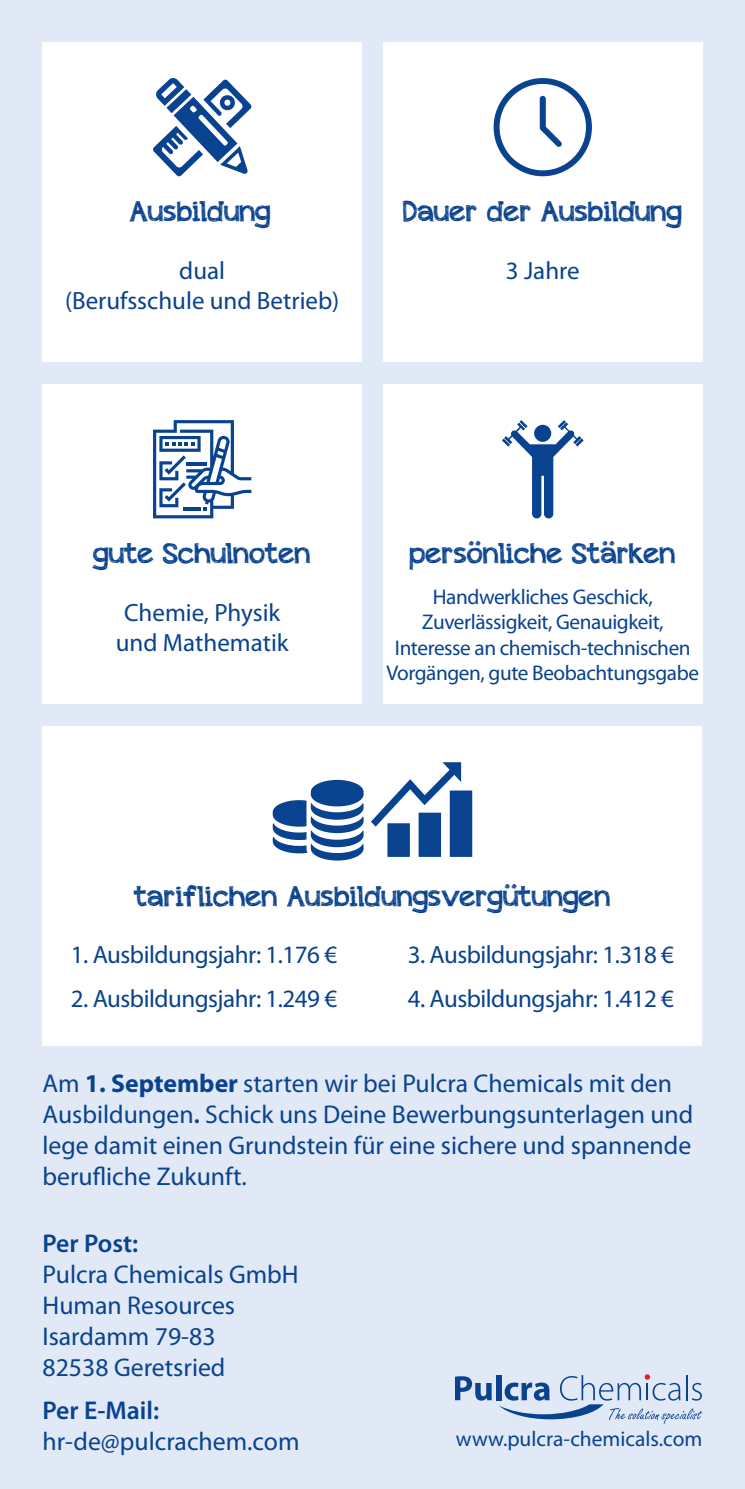
<style>
.page{position:relative;width:745px;height:1489px;background:#fff}
.page>*{position:absolute;margin:0;border:0;box-sizing:border-box;transform-origin:0 0}
.t1{font:28.25px "appleberry";color:#09428e}
.t2{font:25.75px/30.8px "Myriad Pro";color:#09428e}
.t3{font:600 25.75px "Myriad Pro";color:#09428e}
.t4{font:25px "Myriad Pro";letter-spacing:-.02em;color:#09428e}
.t5{font:25px/30px "Myriad Pro";color:#09428e;text-align:center}
.t6{font:21.5px "Myriad Pro";color:#09428e}
.t7{font:21.25px/25.5px "Myriad Pro";letter-spacing:-.02em;color:#09428e;text-align:center}
.s1{font-weight:700}
.s2{font-weight:600}
</style>
<div class="page">
<div style="left:0;top:0;width:744px;height:1488px;background:#e1e9f6"></div>
<div style="left:43px;top:43px;width:318px;height:318px;background:#fff"></div>
<div style="left:43px;top:384px;width:318px;height:319px;background:#fff"></div>
<div style="left:43px;top:726px;width:659px;height:319px;background:#fff"></div>
<div style="left:383px;top:43px;width:319px;height:318px;background:#fff"></div>
<div style="left:383px;top:384px;width:319px;height:319px;background:#fff"></div>
<svg style="left:153px;top:78px;width:98px;height:98px"></svg>
<svg style="left:153px;top:420px;width:98px;height:98px"></svg>
<hr style="left:183px;top:507px;width:17px;height:3px;background:#09428e">
<hr style="left:186px;top:463px;width:21px;height:3px;background:#09428e">
<svg style="left:371px;top:762px;width:101px;height:94px"></svg>
<svg style="left:272px;top:779px;width:91px;height:81px"></svg>
<svg style="left:493px;top:78px;width:98px;height:98px"></svg>
<svg style="left:502px;top:420px;width:81px;height:98px"></svg>
<svg style="left:455px;top:1376px;width:36px;height:24px"></svg>
<div style="left:495px;top:1374px;width:6px;height:25px;background:#09428e"></div>
<svg style="left:498px;top:1374px;width:203px;height:49px"></svg>
<p class="t1" style="left:130px;top:191px;width:142px">Ausbildung</p>
<p class="t5" style="left:65px;top:255px;width:276px">dual<br>(Berufsschule und Betrieb)</p>
<p class="t1" style="left:403px;top:191px;width:280px">Dauer der Ausbildung</p>
<p class="t4" style="left:505px;top:255px;width:75px">3 Jahre</p>
<p class="t1" style="left:93px;top:533px;width:218px">gute Schulnoten</p>
<p class="t5" style="left:116px;top:597px;width:174px">Chemie, Physik und Mathematik</p>
<p class="t1" style="left:409px;top:533px;width:267px">persönliche Stärken</p>
<p class="t7" style="left:386px;top:583px;width:314px">Handwerkliches Geschick, Zuverlässigkeit, Genauigkeit, Interesse an chemisch-technischen Vorgängen, gute Beobachtungsgabe</p>
<p class="t1" style="left:134px;top:876px;width:478px">tariflichen Ausbildungsvergütungen</p>
<p class="t4" style="left:71px;top:939px;width:268px">1. Ausbildungsjahr: 1.176 €</p>
<p class="t4" style="left:71px;top:983px;width:268px">2. Ausbildungsjahr: 1.249 €</p>
<p class="t4" style="left:407px;top:939px;width:268px">3. Ausbildungsjahr: 1.318 €</p>
<p class="t4" style="left:407px;top:983px;width:268px">4. Ausbildungsjahr: 1.412 €</p>
<p class="t2" style="left:43px;top:1067px;width:652px">Am <span class="s1">1. September</span> starten wir bei Pulcra Chemicals mit den Ausbildungen<span class="s2">.</span> Schick uns Deine Bewerbungsunterlagen und lege damit einen Grundstein für eine sichere und spannende berufliche Zukunft.</p>
<p class="t3" style="left:43px;top:1226px;width:97px">Per Post:</p>
<p class="t2" style="left:43px;top:1258px;width:257px">Pulcra Chemicals GmbH<br>Human Resources<br>Isardamm 79-83<br>82538 Geretsried</p>
<p class="t3" style="left:43px;top:1393px;width:118px">Per E-Mail:</p>
<p class="t2" style="left:43px;top:1424px;width:258px">hr-de@pulcrachem.com</p>
<p class="t6" style="left:455px;top:1425px;width:248px">www.pulcra-chemicals.com</p>
</div>
